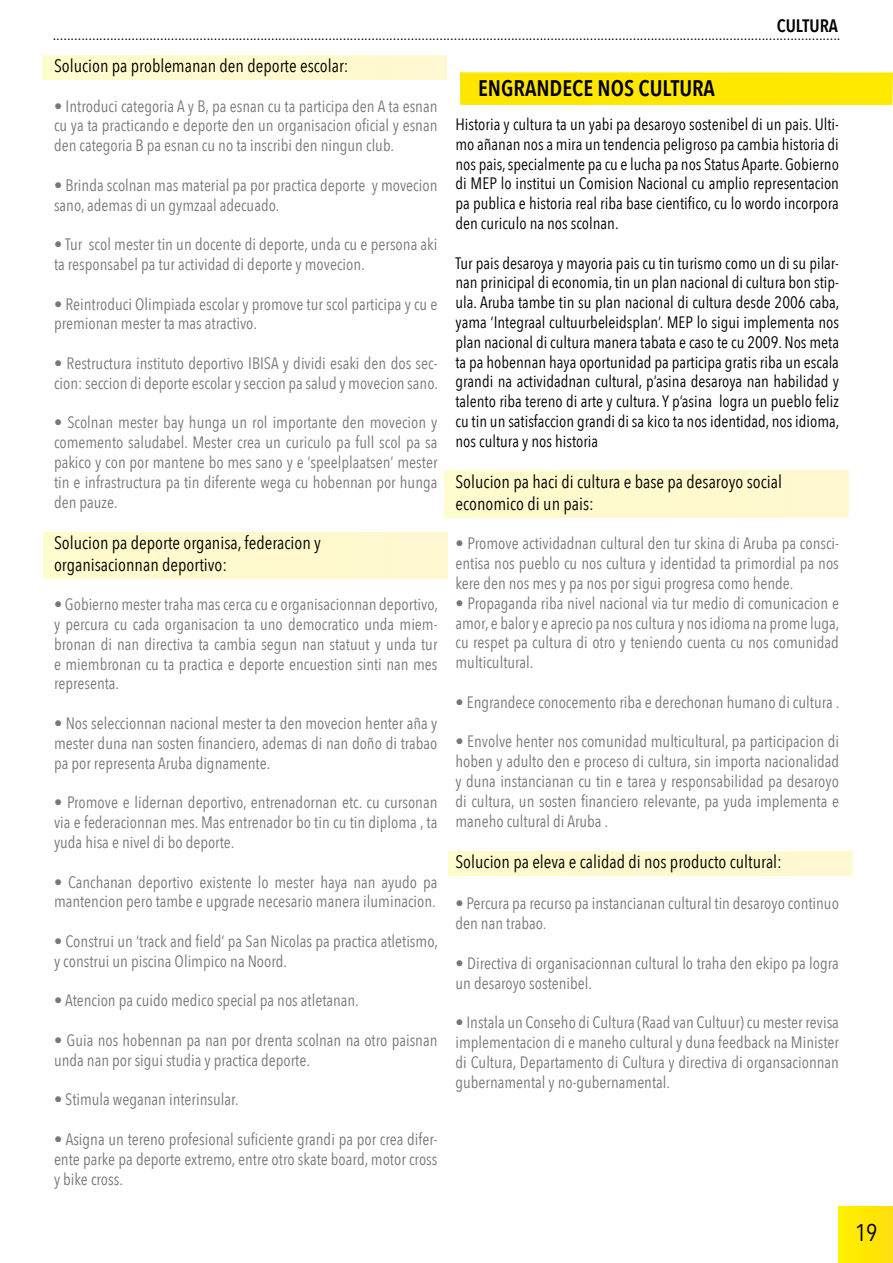
<style>
.page{position:relative;width:893px;height:1263px;background:#fff}
.page>*{position:absolute;margin:0;border:0;box-sizing:border-box;transform-origin:0 0}
.t1{font:24px "Avenir Next Condensed";color:#000}
.t2{font:600 22.5px "Avenir Next Condensed";color:#000}
.t3{font:18px/21.6px "Avenir Next Condensed";color:#000}
.t4{font:600 18px "Avenir Next Condensed";color:#000}
.t5{font:16.5px/19.8px "Avenir Next Condensed";color:#77787b;text-align:justify}
.t6{font:16.5px/19.8px "Avenir Next Condensed";color:#000;text-align:justify}
</style>
<div class="page">
<div style="left:43px;top:56px;width:403px;height:24px;background:#fffacd"></div>
<div style="left:460px;top:72px;width:433px;height:33px;background:#ffe700"></div>
<div style="left:44px;top:532px;width:404px;height:47px;background:#fffacd"></div>
<div style="left:445px;top:470px;width:404px;height:47px;background:#fffacd"></div>
<div style="left:448px;top:851px;width:404px;height:24px;background:#fffacd"></div>
<div style="left:839px;top:1206px;width:54px;height:57px;background:linear-gradient(to right,#fff000,#ffde0e)"></div>
<p class="t4" style="left:777px;top:15px;width:63px">CULTURA</p>
<p class="t6" style="left:53px;top:25px;width:789px">............................................................................................................................................................................................................................</p>
<p class="t3" style="left:54px;top:55px;width:296px">Solucion pa problemanan den deporte escolar:</p>
<p class="t5" style="left:54px;top:96px;width:385px">• Introduci categoria A y B, pa esnan cu ta participa den A ta esnan cu ya ta practicando e deporte den un organisacion oficial y esnan den categoria B pa esnan cu no ta inscribi den ningun club.</p>
<p class="t5" style="left:54px;top:175px;width:385px">• Brinda scolnan mas material pa por practica deporte y movecion sano, ademas di un gymzaal adecuado.</p>
<p class="t5" style="left:54px;top:235px;width:385px">• Tur scol mester tin un docente di deporte, unda cu e persona aki ta responsabel pa tur actividad di deporte y movecion.</p>
<p class="t5" style="left:54px;top:294px;width:385px">• Reintroduci Olimpiada escolar y promove tur scol participa y cu e premionan mester ta mas atractivo.</p>
<p class="t5" style="left:54px;top:353px;width:385px">• Restructura instituto deportivo IBISA y dividi esaki den dos sec&shy;cion: seccion di deporte escolar y seccion pa salud y movecion sano.</p>
<p class="t5" style="left:54px;top:413px;width:385px">• Scolnan mester bay hunga un rol importante den movecion y comemento saludabel. Mester crea un curiculo pa full scol pa sa pakico y con por mantene bo mes sano y e ‘speelplaatsen’ mester tin e infrastructura pa tin diferente wega cu hobennan por hunga den pauze.</p>
<p class="t3" style="left:54px;top:532px;width:268px">Solucion pa deporte organisa, federacion y organisacionnan deportivo:</p>
<p class="t5" style="left:54px;top:595px;width:385px">• Gobierno mester traha mas cerca cu e organisacionnan deportivo, y percura cu cada organisacion ta uno democratico unda miem&shy;bronan di nan directiva ta cambia segun nan statuut y unda tur e miembronan cu ta practica e deporte encuestion sinti nan mes representa.</p>
<p class="t5" style="left:54px;top:713px;width:385px">• Nos seleccionnan nacional mester ta den movecion henter aña y mester duna nan sosten financiero, ademas di nan doño di trabao pa por representa Aruba dignamente.</p>
<p class="t5" style="left:54px;top:793px;width:385px">• Promove e lidernan deportivo, entrenadornan etc. cu cursonan via e federacionnan mes. Mas entrenador bo tin cu tin diploma , ta yuda hisa e nivel di bo deporte.</p>
<p class="t5" style="left:54px;top:872px;width:385px">• Canchanan deportivo existente lo mester haya nan ayudo pa mantencion pero tambe e upgrade necesario manera iluminacion.</p>
<p class="t5" style="left:54px;top:931px;width:385px">• Construi un ‘track and field’ pa San Nicolas pa practica atletismo, y construi un piscina Olimpico na Noord.</p>
<p class="t5" style="left:54px;top:991px;width:306px">• Atencion pa cuido medico special pa nos atletanan.</p>
<p class="t5" style="left:54px;top:1030px;width:385px">• Guia nos hobennan pa nan por drenta scolnan na otro paisnan unda nan por sigui studia y practica deporte.</p>
<p class="t5" style="left:54px;top:1090px;width:186px">• Stimula weganan interinsular.</p>
<p class="t5" style="left:54px;top:1129px;width:385px">• Asigna un tereno profesional suficiente grandi pa por crea difer&shy;ente parke pa deporte extremo, entre otro skate board, motor cross y bike cross.</p>
<h2 class="t2" style="left:478px;top:75px;width:238px">ENGRANDECE NOS CULTURA</h2>
<p class="t6" style="left:455px;top:114px;width:385px">Historia y cultura ta un yabi pa desaroyo sostenibel di un pais. Ulti&shy;mo añanan nos a mira un tendencia peligroso pa cambia historia di nos pais, specialmente pa cu e lucha pa nos Status Aparte. Gobierno di MEP lo institui un Comision Nacional cu amplio representacion pa publica e historia real riba base cientifico, cu lo wordo incorpora den curiculo na nos scolnan.</p>
<p class="t6" style="left:455px;top:253px;width:386px">Tur pais desaroya y mayoria pais cu tin turismo como un di su pilar&shy;nan prinicipal di economia, tin un plan nacional di cultura bon stip&shy;ula. Aruba tambe tin su plan nacional di cultura desde 2006 caba, yama ‘Integraal cultuurbeleidsplan’. MEP lo sigui implementa nos plan nacional di cultura manera tabata e caso te cu 2009. Nos meta ta pa hobennan haya oportunidad pa participa gratis riba un escala grandi na actividadnan cultural, p’asina desaroya nan habilidad y talento riba tereno di arte y cultura. Y p’asina logra un pueblo feliz cu tin un satisfaccion grandi di sa kico ta nos identidad, nos idioma, nos cultura y nos historia</p>
<p class="t3" style="left:455px;top:471px;width:328px">Solucion pa haci di cultura e base pa desaroyo social economico di un pais:</p>
<p class="t5" style="left:455px;top:534px;width:385px">• Promove actividadnan cultural den tur skina di Aruba pa consci&shy;entisa nos pueblo cu nos cultura y identidad ta primordial pa nos kere den nos mes y pa nos por sigui progresa como hende.</p>
<p class="t5" style="left:455px;top:593px;width:385px">• Propaganda riba nivel nacional via tur medio di comunicacion e amor, e balor y e aprecio pa nos cultura y nos idioma na prome luga, cu respet pa cultura di otro y teniendo cuenta cu nos comunidad multicultural.</p>
<p class="t5" style="left:455px;top:692px;width:385px">• Engrandece conocemento riba e derechonan humano di cultura .</p>
<p class="t5" style="left:455px;top:732px;width:385px">• Envolve henter nos comunidad multicultural, pa participacion di hoben y adulto den e proceso di cultura, sin importa nacionalidad y duna instancianan cu tin e tarea y responsabilidad pa desaroyo di cultura, un sosten financiero relevante, pa yuda implementa e maneho cultural di Aruba .</p>
<p class="t3" style="left:455px;top:851px;width:328px">Solucion pa eleva e calidad di nos producto cultural:</p>
<p class="t5" style="left:455px;top:894px;width:385px">• Percura pa recurso pa instancianan cultural tin desaroyo continuo den nan trabao.</p>
<p class="t5" style="left:455px;top:953px;width:385px">• Directiva di organisacionnan cultural lo traha den ekipo pa logra un desaroyo sostenibel.</p>
<p class="t5" style="left:455px;top:1012px;width:385px">• Instala un Conseho di Cultura (Raad van Cultuur) cu mester revisa implementacion di e maneho cultural y duna feedback na Minister di Cultura, Departamento di Cultura y directiva di organsacionnan gubernamental y no-gubernamental.</p>
<h1 class="t1" style="left:855px;top:1218px;width:24px">19</h1>
</div>
